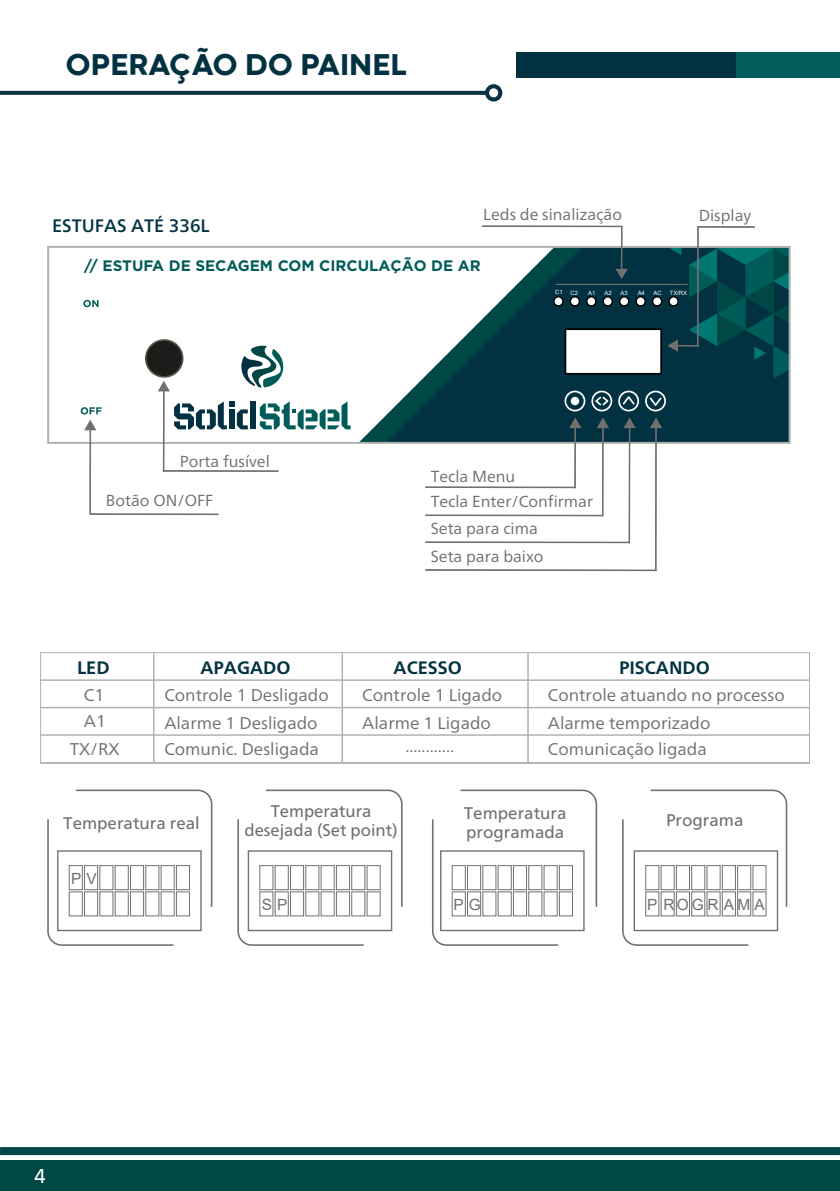
<style>
.page{position:relative;width:840px;height:1191px;background:#fff}
.page>*{position:absolute;margin:0;border:0;box-sizing:border-box;transform-origin:0 0}
.t1{font:800 31px "Codec Warm Trial";color:#023142}
.t2{font:20px "Frutiger Neue LT";color:#fff}
.t3{font:700 18px "Frutiger Neue LT";color:#033243}
.t4{font:500 18px "Frutiger Neue LT";color:#023142}
.t5{font:17px/28px "Frutiger Neue LT";color:#726f6f}
.t6{font:16.8px/19px "Frutiger Neue LT";color:#716f6f;text-align:center}
.t7{font:16px/27.6px "Frutiger Neue LT";color:#716f6f}
.t8{font:15.4px "Arial";letter-spacing:.255em;color:#726f6f}
.t9{font:700 15.2px "Gotham";color:#005c59}
.t10{font:6px "Arial";color:#fff}
</style>
<div class="page">
<div style="left:0;top:1160px;width:839px;height:31px;background:#004846"></div>
<div style="left:0;top:1147px;width:839px;height:8px;background:#004846"></div>
<div style="left:249px;top:401px;width:6px;height:28px;background:#023142"></div>
<svg style="left:174px;top:401px;width:74px;height:28px"></svg>
<svg style="left:260px;top:401px;width:69px;height:28px"></svg>
<svg style="left:241px;top:346px;width:42px;height:42px"></svg>
<svg style="left:329px;top:401px;width:22px;height:29px"></svg>
<svg style="left:360px;top:249px;width:427px;height:192px;fill:#023142"></svg>
<svg style="left:83px;top:300px;width:15px;height:7px"></svg>
<svg style="left:81px;top:407px;width:21px;height:7px"></svg>
<svg style="left:618px;top:391px;width:20px;height:20px"></svg>
<svg style="left:644px;top:391px;width:21px;height:20px"></svg>
<svg style="left:591px;top:391px;width:21px;height:20px"></svg>
<svg style="left:564px;top:391px;width:21px;height:20px"></svg>
<div style="left:570px;top:397px;width:9px;height:8px;background:#fff;border-radius:50%"></div>
<div style="left:47px;top:246px;width:743px;height:198px;border:2px solid #b2b2b2"></div>
<svg style="left:0;top:91px;width:484px;height:4px;background:#0f3949"></svg>
<svg style="left:484px;top:84px;width:18px;height:17px"></svg>
<div style="left:489px;top:88px;width:9px;height:9px;background:#fff;border-radius:50%"></div>
<div style="left:516px;top:52px;width:323px;height:25px;background:#023142"></div>
<div style="left:736px;top:52px;width:103px;height:25px;background:#015c5a"></div>
<hr style="left:620px;top:226px;width:2px;height:51px;background:#726f6f">
<hr style="left:482px;top:225px;width:140px;height:2px;background:#726f6f">
<svg style="left:84px;top:420px;width:12px;height:10px"></svg>
<hr style="left:89px;top:426px;width:2px;height:88px;background:#726f6f">
<hr style="left:90px;top:513px;width:128px;height:2px;background:#726f6f">
<svg style="left:145px;top:339px;width:38px;height:52px"></svg>
<hr style="left:163px;top:387px;width:1px;height:84px;background:#726f6f">
<hr style="left:163px;top:470px;width:115px;height:2px;background:#726f6f">
<svg style="left:568px;top:417px;width:13px;height:11px"></svg>
<hr style="left:574px;top:423px;width:1px;height:65px;background:#726f6f">
<svg style="left:596px;top:417px;width:12px;height:11px"></svg>
<hr style="left:601px;top:423px;width:2px;height:93px;background:#726f6f">
<svg style="left:623px;top:417px;width:12px;height:11px"></svg>
<hr style="left:628px;top:423px;width:2px;height:120px;background:#726f6f">
<hr style="left:425px;top:486px;width:150px;height:2px;background:#726f6f">
<hr style="left:425px;top:514px;width:177px;height:2px;background:#726f6f">
<hr style="left:425px;top:541px;width:204px;height:2px;background:#726f6f">
<hr style="left:425px;top:569px;width:231px;height:2px;background:#726f6f">
<svg style="left:649px;top:417px;width:12px;height:11px"></svg>
<hr style="left:654px;top:423px;width:2px;height:148px;background:#726f6f">
<hr style="left:696px;top:227px;width:2px;height:119px;background:#726f6f">
<hr style="left:696px;top:226px;width:58px;height:2px;background:#726f6f">
<svg style="left:553px;top:247px;width:236px;height:131px;background:#285861"></svg>
<svg style="left:47px;top:789px;width:166px;height:157px"></svg>
<svg style="left:237px;top:789px;width:166px;height:157px"></svg>
<svg style="left:432px;top:789px;width:165px;height:157px"></svg>
<svg style="left:622px;top:789px;width:165px;height:157px"></svg>
<div style="left:40px;top:652px;width:769px;height:112px;border:1px solid #b2b2b2"></div>
<hr style="left:41px;top:734px;width:768px;height:2px;background:#b2b2b2">
<hr style="left:41px;top:762px;width:768px;height:1px;background:#b2b2b2">
<hr style="left:41px;top:707px;width:768px;height:1px;background:#b2b2b2">
<hr style="left:41px;top:679px;width:768px;height:2px;background:#b2b2b2">
<hr style="left:153px;top:652px;width:1px;height:110px;background:#b2b2b2">
<hr style="left:341px;top:652px;width:2px;height:110px;background:#b2b2b2">
<hr style="left:527px;top:652px;width:1px;height:110px;background:#b2b2b2">
<hr style="left:555px;top:284px;width:132px;height:1px;background:#726f6f">
<h1 class="t1" style="left:66px;top:45px;width:343px">OPERAÇÃO DO PAINEL</h1>
<p class="t7" style="left:483px;top:200px;width:140px">Leds de sinalização</p>
<p class="t4" style="left:52px;top:215px;width:159px">ESTUFAS ATÉ 336L</p>
<p class="t7" style="left:698px;top:202px;width:54px">Display</p>
<p class="t9" style="left:84px;top:257px;width:398px">// ESTUFA DE SECAGEM COM CIRCULAÇÃO DE AR</p>
<p class="t10" style="left:554px;top:287px;width:9px">C1</p>
<p class="t10" style="left:570px;top:289px;width:9px">C2</p>
<p class="t10" style="left:588px;top:289px;width:9px">A1</p>
<p class="t10" style="left:604px;top:289px;width:9px">A2</p>
<p class="t10" style="left:620px;top:289px;width:9px">A3</p>
<p class="t10" style="left:637px;top:289px;width:9px">A4</p>
<p class="t10" style="left:653px;top:289px;width:10px">AC</p>
<p class="t10" style="left:669px;top:289px;width:19px">TX/RX</p>
<p class="t7" style="left:180px;top:447px;width:91px">Porta fusível</p>
<p class="t7" style="left:430px;top:462px;width:86px">Tecla Menu</p>
<p class="t7" style="left:106px;top:487px;width:109px">Botão ON/OFF</p>
<p class="t7" style="left:430px;top:488px;width:164px">Tecla Enter/Confirmar</p>
<p class="t7" style="left:430px;top:515px;width:114px">Seta para cima<br>Seta para baixo</p>
<p class="t3" style="left:77px;top:657px;width:34px">LED</p>
<p class="t3" style="left:200px;top:657px;width:91px">APAGADO</p>
<p class="t3" style="left:393px;top:657px;width:70px">ACESSO</p>
<p class="t3" style="left:618px;top:657px;width:92px">PISCANDO</p>
<p class="t5" style="left:84px;top:680px;width:22px">C1</p>
<p class="t5" style="left:164px;top:680px;width:166px">Controle 1 Desligado</p>
<p class="t5" style="left:362px;top:680px;width:141px">Controle 1 Ligado</p>
<p class="t5" style="left:547px;top:680px;width:238px">Controle atuando no processo<br>Alarme temporizado</p>
<p class="t5" style="left:547px;top:734px;width:160px">Comunicação ligada</p>
<p class="t5" style="left:70px;top:706px;width:51px;text-align:center">A1<br>TX/RX</p>
<p class="t5" style="left:164px;top:709px;width:156px;line-height:26.2px">Alarme 1 Desligado<br>Comunic. Desligada</p>
<p class="t5" style="left:362px;top:710px;width:130px;line-height:23.6px;text-align:center">Alarme 1 Ligado ............</p>
<p class="t6" style="left:63px;top:813px;width:138px">Temperatura real</p>
<p class="t6" style="left:244px;top:801px;width:155px">Temperatura desejada (Set point)</p>
<p class="t6" style="left:463px;top:803px;width:104px;text-align:left">Temperatura programada</p>
<p class="t6" style="left:665px;top:810px;width:79px">Programa</p>
<p class="t8" style="left:71px;top:867px;width:27px">P V</p>
<p class="t8" style="left:262px;top:894px;width:27px">S P</p>
<p class="t8" style="left:453px;top:894px;width:29px">P G</p>
<p class="t8" style="left:646px;top:894px;width:119px">P R OGRAMA</p>
<p class="t2" style="left:34px;top:1164px;width:13px">4</p>
</div>
